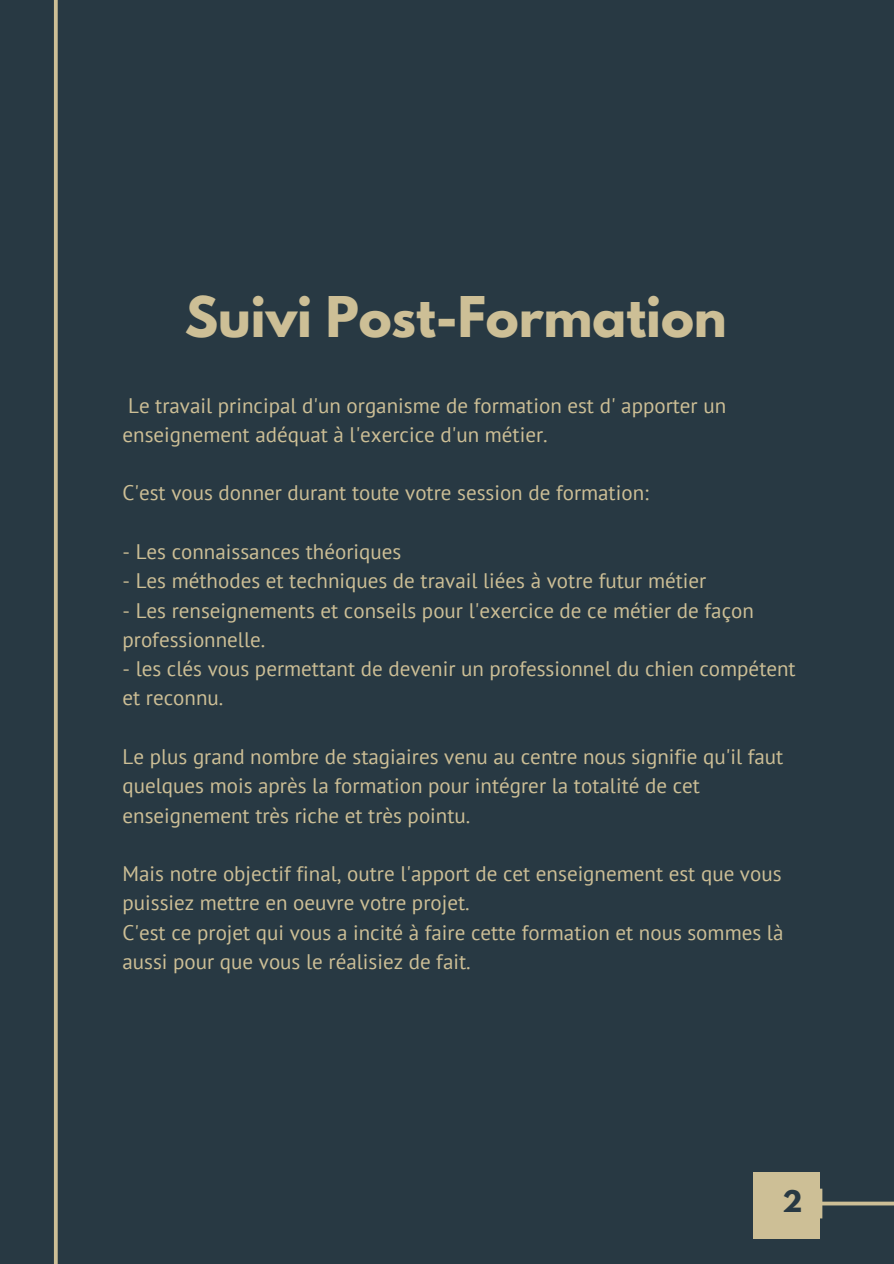
<style>
.page{position:relative;width:894px;height:1264px;background:#fff}
.page>*{position:absolute;margin:0;border:0;box-sizing:border-box;transform-origin:0 0}
.t1{font:700 49.65px "League Spartan";color:#cdbf96}
.t2{font:700 26.55px "League Spartan";color:#283943}
.t3{font:21px/29.2px "PT Sans";color:#cdbf96}
</style>
<div class="page">
<div style="left:0;top:0;width:893px;height:1263px;background:#283943"></div>
<svg style="left:53px;top:0;width:5px;height:1263px"></svg>
<svg style="left:819px;top:1188px;width:74px;height:30px"></svg>
<div style="left:753px;top:1172px;width:66px;height:66px;background:#cdbf96"></div>
<p class="t1" style="left:185px;top:293px;width:543px">Suivi Post-Formation</p>
<p class="t3" style="left:122px;top:390px;width:605px">Le travail principal d'un organisme de formation est d' apporter un enseignement adéquat à l'exercice d'un métier.</p>
<p class="t3" style="left:122px;top:478px;width:527px">C'est vous donner durant toute votre session de formation:</p>
<p class="t3" style="left:122px;top:536px;width:280px">- Les connaissances théoriques</p>
<p class="t3" style="left:122px;top:566px;width:585px">- Les méthodes et techniques de travail liées à votre futur métier</p>
<p class="t3" style="left:122px;top:595px;width:632px">- Les renseignements et conseils pour l'exercice de ce métier de façon professionnelle.</p>
<p class="t3" style="left:122px;top:653px;width:674px">- les clés vous permettant de devenir un professionnel du chien compétent et reconnu.</p>
<p class="t3" style="left:122px;top:741px;width:662px">Le plus grand nombre de stagiaires venu au centre nous signifie qu'il faut quelques mois après la formation pour intégrer la totalité de cet enseignement très riche et très pointu.</p>
<p class="t3" style="left:122px;top:858px;width:660px">Mais notre objectif final, outre l'apport de cet enseignement est que vous puissiez mettre en oeuvre votre projet.</p>
<p class="t3" style="left:122px;top:917px;width:662px">C'est ce projet qui vous a incité à faire cette formation et nous sommes là aussi pour que vous le réalisiez de fait.</p>
<p class="t2" style="left:782px;top:1188px;width:21px">2</p>
</div>
